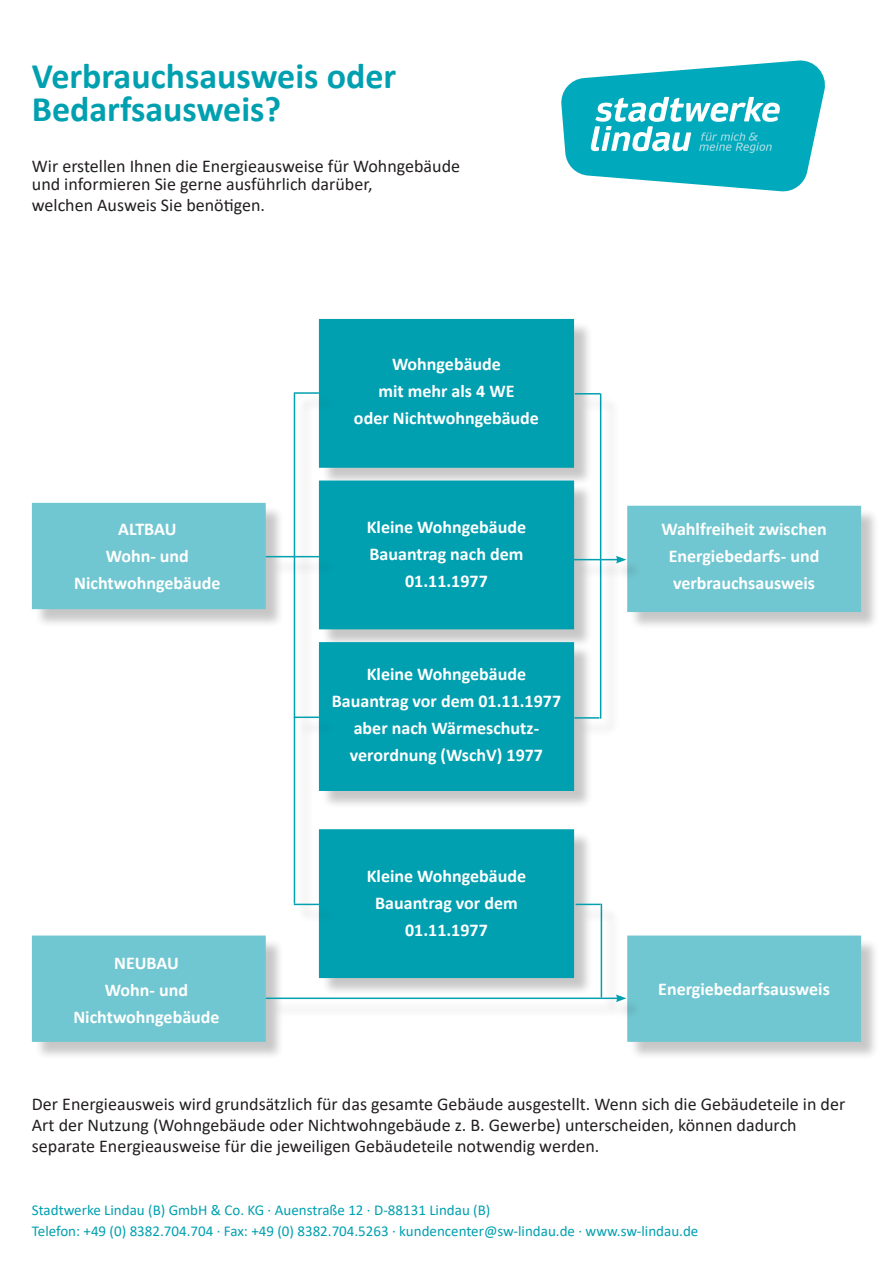
<style>
.page{position:relative;width:893px;height:1263px;background:#fff}
.page>*{position:absolute;margin:0;border:0;box-sizing:border-box;transform-origin:0 0}
.t1{font:700 36px "Calibri";color:#00a0b0}
.t2{font:18px/21px "Calibri";color:#231f20}
.t3{font:700 18px/27px "Calibri";color:#fff;text-align:center}
.t4{font:15px/21px "Calibri";color:#00a0b0}
</style>
<div class="page">
<div style="left:321px;top:321px;width:272px;height:165px;background:#231f20;opacity:.25"></div>
<div style="left:319px;top:319px;width:255px;height:149px;background:#00a0b0;border:2px solid #00a0b0"></div>
<div style="left:321px;top:483px;width:272px;height:165px;background:#231f20;opacity:.25"></div>
<div style="left:319px;top:480px;width:255px;height:149px;background:#00a0b0;border:2px solid #00a0b0"></div>
<div style="left:321px;top:644px;width:272px;height:166px;background:#231f20;opacity:.25"></div>
<div style="left:319px;top:642px;width:255px;height:149px;background:#00a0b0;border:2px solid #00a0b0"></div>
<div style="left:321px;top:831px;width:272px;height:166px;background:#231f20;opacity:.25"></div>
<div style="left:319px;top:829px;width:255px;height:149px;background:#00a0b0;border:2px solid #00a0b0"></div>
<div style="left:34px;top:505px;width:250px;height:123px;background:#231f20;opacity:.25"></div>
<div style="left:32px;top:503px;width:234px;height:106px;background:#71c7d1"></div>
<div style="left:34px;top:938px;width:250px;height:122px;background:#231f20;opacity:.25"></div>
<div style="left:32px;top:935px;width:234px;height:107px;background:#71c7d1;border:2px solid #71c7d1"></div>
<div style="left:629px;top:508px;width:250px;height:123px;background:#231f20;opacity:.25"></div>
<div style="left:627px;top:506px;width:234px;height:106px;background:#71c7d1"></div>
<div style="left:629px;top:938px;width:250px;height:122px;background:#231f20;opacity:.25"></div>
<div style="left:627px;top:935px;width:234px;height:107px;background:#71c7d1;border:2px solid #71c7d1"></div>
<div style="left:296px;top:397px;width:18px;height:525px;background:#f9f9f9"></div>
<hr style="left:294px;top:393px;width:1px;height:511px;background:#00a0b0">
<div style="left:602px;top:397px;width:18px;height:339px;background:#fafafa"></div>
<hr style="left:600px;top:393px;width:1px;height:326px;background:#00a0b0">
<div style="left:603px;top:907px;width:18px;height:108px;background:#fafafa"></div>
<hr style="left:601px;top:904px;width:1px;height:93px;background:#00a0b0">
<div style="left:269px;top:558px;width:68px;height:18px;background:#231f20;opacity:.25"></div>
<hr style="left:266px;top:556px;width:53px;height:1px;background:#00a0b0">
<div style="left:577px;top:559px;width:67px;height:22px;background:#231f20;opacity:.25"></div>
<hr style="left:573px;top:559px;width:45px;height:1px;background:#00a0b0">
<svg style="left:616px;top:556px;width:10px;height:7px"></svg>
<div style="left:579px;top:906px;width:39px;height:18px;background:#231f20;opacity:.25"></div>
<svg style="left:576px;top:904px;width:25px;height:1px"></svg>
<div style="left:269px;top:998px;width:375px;height:22px;background:#231f20;opacity:.25"></div>
<hr style="left:266px;top:997px;width:352px;height:2px;background:#00a0b0">
<svg style="left:616px;top:994px;width:10px;height:8px"></svg>
<div style="left:297px;top:906px;width:40px;height:18px;background:#231f20;opacity:.25"></div>
<svg style="left:294px;top:904px;width:25px;height:1px"></svg>
<div style="left:297px;top:719px;width:40px;height:18px;background:#231f20;opacity:.25"></div>
<hr style="left:294px;top:716px;width:25px;height:2px;background:#00a0b0">
<div style="left:297px;top:394px;width:40px;height:18px;background:#231f20;opacity:.25"></div>
<hr style="left:294px;top:392px;width:25px;height:2px;background:#00a0b0">
<div style="left:578px;top:395px;width:40px;height:18px;background:#231f20;opacity:.25"></div>
<svg style="left:575px;top:393px;width:25px;height:1px"></svg>
<div style="left:578px;top:719px;width:39px;height:18px;background:#231f20;opacity:.25"></div>
<hr style="left:574px;top:717px;width:25px;height:2px;background:#00a0b0">
<svg style="left:561px;top:60px;width:264px;height:131px"></svg>
<p class="t1" style="left:32px;top:50px;width:366px">Verbrauchsausweis oder</p>
<p class="t1" style="left:32px;top:83px;width:251px">Bedarfsausweis?</p>
<p class="t2" style="left:32px;top:155px;width:430px">Wir erstellen Ihnen die Energieausweise für Wohngebäude</p>
<p class="t2" style="left:32px;top:173px;width:342px">und informieren Sie gerne ausführlich darüber,</p>
<p class="t2" style="left:32px;top:194px;width:235px">welchen Ausweis Sie benötigen.</p>
<p class="t3" style="left:118px;top:516px;width:60px">ALTBAU</p>
<p class="t3" style="left:106px;top:543px;width:85px">Wohn- und</p>
<p class="t3" style="left:74px;top:570px;width:148px">Nichtwohngebäude</p>
<p class="t3" style="left:114px;top:949px;width:66px">NEUBAU</p>
<p class="t3" style="left:105px;top:976px;width:85px">Wohn- und</p>
<p class="t3" style="left:73px;top:1003px;width:148px">Nichtwohngebäude</p>
<p class="t3" style="left:392px;top:351px;width:110px">Wohngebäude</p>
<p class="t3" style="left:378px;top:378px;width:138px">mit mehr als 4 WE</p>
<p class="t3" style="left:354px;top:405px;width:187px">oder Nichtwohngebäude</p>
<p class="t3" style="left:367px;top:513px;width:161px">Kleine Wohngebäude</p>
<p class="t3" style="left:369px;top:540px;width:155px">Bauantrag nach dem<br>01.11.1977</p>
<p class="t3" style="left:367px;top:660px;width:161px">Kleine Wohngebäude</p>
<p class="t3" style="left:332px;top:687px;width:231px">Bauantrag vor dem 01.11.1977 aber nach Wärmeschutz-</p>
<p class="t3" style="left:350px;top:741px;width:195px">verordnung (WschV) 1977</p>
<p class="t3" style="left:367px;top:863px;width:161px">Kleine Wohngebäude</p>
<p class="t3" style="left:375px;top:890px;width:144px">Bauantrag vor dem<br>01.11.1977</p>
<p class="t3" style="left:661px;top:516px;width:167px">Wahlfreiheit zwischen</p>
<p class="t3" style="left:669px;top:543px;width:152px">Energiebedarfs- und</p>
<p class="t3" style="left:673px;top:570px;width:143px">verbrauchsausweis</p>
<p class="t3" style="left:658px;top:975px;width:173px">Energiebedarfsausweis</p>
<p class="t2" style="left:32px;top:1093px;width:815px">Der Energieausweis wird grundsätzlich für das gesamte Gebäude ausgestellt. Wenn sich die Gebäudeteile in der<br>Art der Nutzung (Wohngebäude oder Nichtwohngebäude z. B. Gewerbe) unterscheiden, können dadurch</p>
<p class="t2" style="left:32px;top:1135px;width:569px">separate Energieausweise für die jeweiligen Gebäudeteile notwendig werden.</p>
<p class="t4" style="left:32px;top:1199px;width:668px">Stadtwerke Lindau (B) GmbH &amp; Co. KG · Auenstraße 12 · D-88131 Lindau (B)<br>Telefon: +49 (0) 8382.704.704 · Fax: +49 (0) 8382.704.5263 · kundencenter@sw-lindau.de · www.sw-lindau.de</p>
</div>
